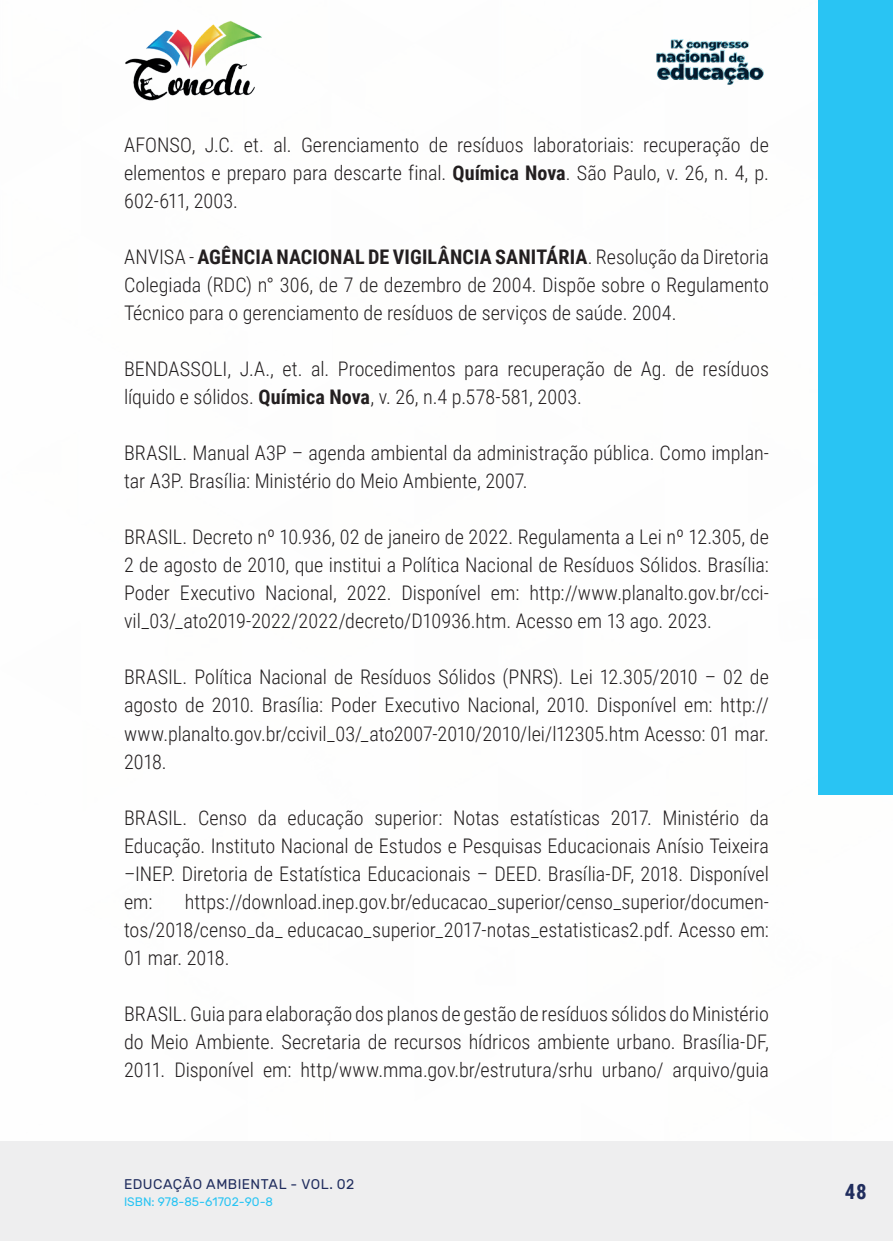
<style>
.page{position:relative;width:893px;height:1241px;background:#fff}
.page>*{position:absolute;margin:0;border:0;box-sizing:border-box;transform-origin:0 0}
.t1{font:700 21px "Roboto Condensed";color:#202d5e}
._17_REFERENCIAS{font:300 20.12px/28px "Roboto Condensed";color:#231f20;text-align:justify}
.t2{font:14px "Rubik";letter-spacing:.035em;color:#202d5e}
.t3{font:12.25px "Rubik";color:#29c4f3}
.s1{font-weight:700}
</style>
<div class="page">
<div style="left:0;top:1141px;width:893px;height:99px;background:#eeeeef"></div>
<div style="left:819px;top:0;width:74px;height:794px;background:#29c4f3"></div>
<img style="left:125px;top:20px;width:137px;height:81px">
<img style="left:656px;top:39px;width:108px;height:46px">
<p class="_17_REFERENCIAS" style="left:124px;top:130px;width:646px">AFONSO, J.C. et. al. Gerenciamento de resíduos laboratoriais: recuperação de elementos e preparo para descarte final. <span class="s1">Química Nova</span>. São Paulo, v. 26, n. 4, p.<br>602-611, 2003.</p>
<p class="_17_REFERENCIAS" style="left:124px;top:242px;width:646px">ANVISA - <span class="s1">AGÊNCIA NACIONAL DE VIGILÂNCIA SANITÁRIA</span>. Resolução da Diretoria Colegiada (RDC) n° 306, de 7 de dezembro de 2004. Dispõe sobre o Regulamento Técnico para o gerenciamento de resíduos de serviços de saúde. 2004.</p>
<p class="_17_REFERENCIAS" style="left:124px;top:354px;width:646px">BENDASSOLI, J.A., et. al. Procedimentos para recuperação de Ag. de resíduos líquido e sólidos. <span class="s1">Química Nova</span>, v. 26, n.4 p.578-581, 2003.</p>
<p class="_17_REFERENCIAS" style="left:124px;top:438px;width:646px">BRASIL. Manual A3P – agenda ambiental da administração pública. Como implan&shy;tar A3P. Brasília: Ministério do Meio Ambiente, 2007.</p>
<p class="_17_REFERENCIAS" style="left:124px;top:522px;width:646px">BRASIL. Decreto nº 10.936, 02 de janeiro de 2022. Regulamenta a Lei nº 12.305, de 2 de agosto de 2010, que institui a Política Nacional de Resíduos Sólidos. Brasília:<br>Poder Executivo Nacional, 2022. Disponível em: http://www.planalto.gov.br/cci&shy;vil_03/_ato2019-2022/2022/decreto/D10936.htm. Acesso em 13 ago. 2023.</p>
<p class="_17_REFERENCIAS" style="left:124px;top:662px;width:646px">BRASIL. Política Nacional de Resíduos Sólidos (PNRS). Lei 12.305/2010 – 02 de agosto de 2010. Brasília: Poder Executivo Nacional, 2010. Disponível em: http:// www.planalto.gov.br/ccivil_03/_ato2007-2010/2010/lei/l12305.htm Acesso: 01 mar.<br>2018.</p>
<p class="_17_REFERENCIAS" style="left:124px;top:802px;width:646px">BRASIL. Censo da educação superior: Notas estatísticas 2017. Ministério da Educação. Instituto Nacional de Estudos e Pesquisas Educacionais Anísio Teixeira –INEP. Diretoria de Estatística Educacionais – DEED. Brasília-DF, 2018. Disponível em:</p>
<p class="_17_REFERENCIAS" style="left:124px;top:886px;width:646px;text-indent:61px">https://download.inep.gov.br/educacao_superior/censo_superior/documen&shy;tos/2018/censo_da_ educacao_superior_2017-notas_estatisticas2.pdf. Acesso em:<br>01 mar. 2018.</p>
<p class="_17_REFERENCIAS" style="left:124px;top:998px;width:646px">BRASIL. Guia para elaboração dos planos de gestão de resíduos sólidos do Ministério do Meio Ambiente. Secretaria de recursos hídricos ambiente urbano. Brasília-DF, 2011. Disponível em: http/www.mma.gov.br/estrutura/srhu urbano/ arquivo/guia</p>
<p class="t2" style="left:124px;top:1175px;width:232px">EDUCAÇÃO AMBIENTAL - VOL. 02</p>
<p class="t3" style="left:124px;top:1194px;width:151px">ISBN: 978-85-61702-90-8</p>
<p class="t1" style="left:845px;top:1176px;width:23px">48</p>
</div>
